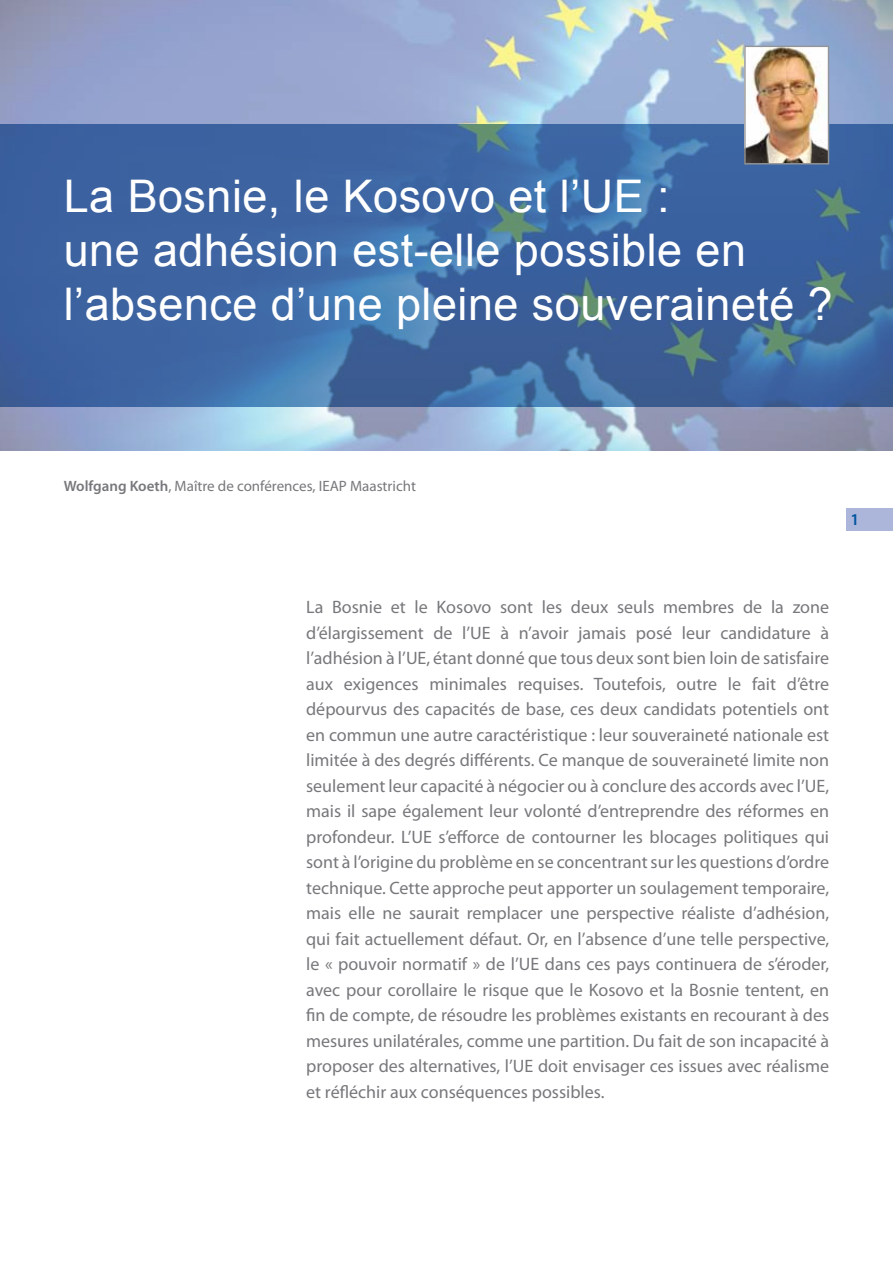
<style>
.page{position:relative;width:893px;height:1263px;background:#fff}
.page>*{position:absolute;margin:0;border:0;box-sizing:border-box;transform-origin:0 0}
.t1{font:45px/54px "Arial";letter-spacing:.01em;color:#fff}
.t2{font:18px/25.5px "Myriad Pro";color:#77787b;text-align:justify}
.t3{font:600 16.5px "Myriad Pro";color:#00539f}
.t4{font:15px "Myriad Pro";color:#77787b}
.s1{font-weight:600}
</style>
<div class="page">
<div style="left:847px;top:508px;width:46px;height:23px;background:#abb6da"></div>
<img style="left:0;top:0;width:893px;height:450px">
<svg style="left:1px;top:124px;width:892px;height:282px;fill:#3c63a0"></svg>
<img style="left:746px;top:48px;width:81px;height:114px">
<div style="left:744px;top:46px;width:85px;height:118px;border:1px solid #939598"></div>
<h1 class="t1" style="left:64px;top:169px;width:771px">La Bosnie, le Kosovo et l’UE :<br>une adhésion est-elle possible en l’absence d’une pleine souveraineté ?</h1>
<p class="t4" style="left:64px;top:478px;width:354px"><span class="s1">Wolfgang Koeth</span>, Maître de conférences, IEAP Maastricht</p>
<p class="t3" style="left:851px;top:509px;width:10px">1</p>
<p class="t2" style="left:306px;top:595px;width:525px">La Bosnie et le Kosovo sont les deux seuls membres de la zone d’élargissement de l’UE à n’avoir jamais posé leur candidature à l’adhésion à l’UE, étant donné que tous deux sont bien loin de satisfaire aux exigences minimales requises. Toutefois, outre le fait d’être dépourvus des capacités de base, ces deux candidats potentiels ont en commun une autre caractéristique : leur souveraineté nationale est limitée à des degrés différents. Ce manque de souveraineté limite non seulement leur capacité à négocier ou à conclure des accords avec l’UE, mais il sape également leur volonté d’entreprendre des réformes en profondeur. L’UE s’efforce de contourner les blocages politiques qui sont à l’origine du problème en se concentrant sur les questions d’ordre technique. Cette approche peut apporter un soulagement temporaire, mais elle ne saurait remplacer une perspective réaliste d’adhésion, qui fait actuellement défaut. Or, en l’absence d’une telle perspective, le « pouvoir normatif » de l’UE dans ces pays continuera de s’éroder, avec pour corollaire le risque que le Kosovo et la Bosnie tentent, en fin de compte, de résoudre les problèmes existants en recourant à des mesures unilatérales, comme une partition. Du fait de son incapacité à proposer des alternatives, l’UE doit envisager ces issues avec réalisme et réfléchir aux conséquences possibles.</p>
</div>
